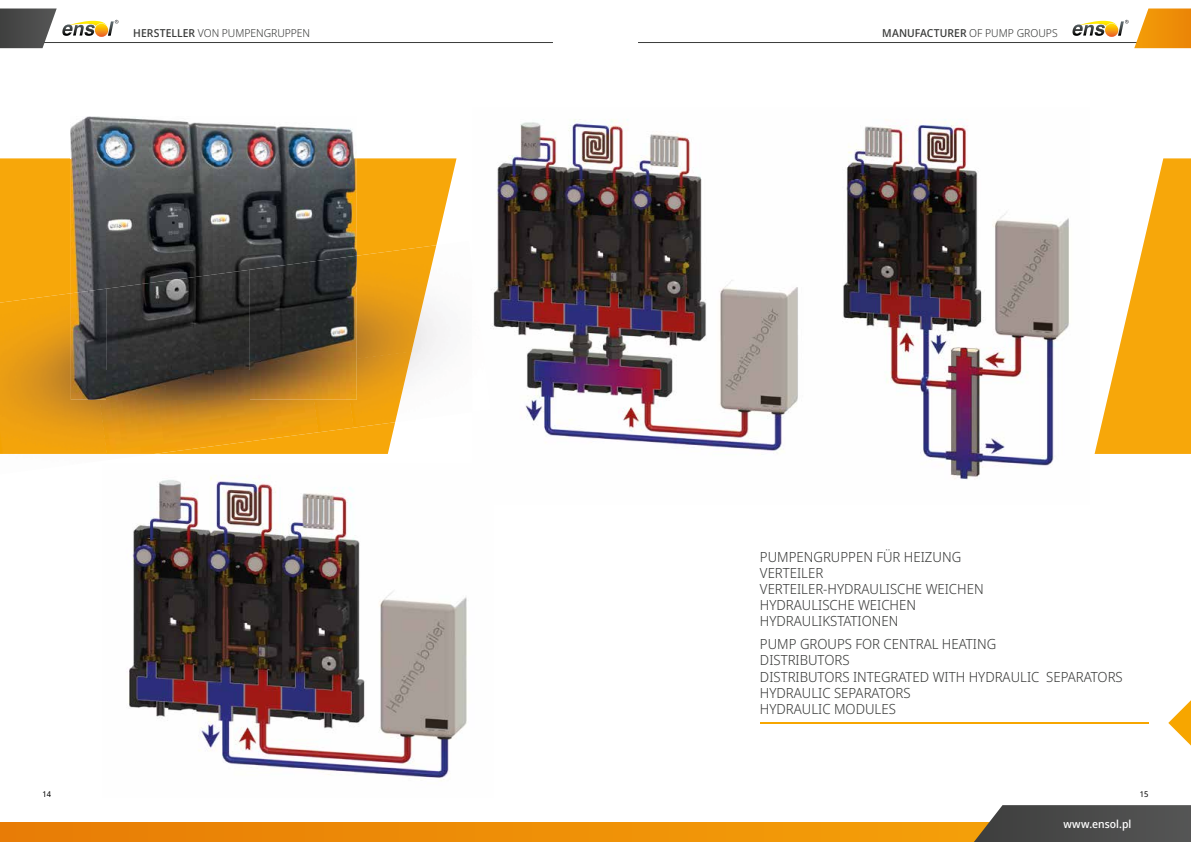
<style>
.page{position:relative;width:1191px;height:842px;background:#fff}
.page>*{position:absolute;margin:0;border:0;box-sizing:border-box;transform-origin:0 0}
.t1{font:300 14px/16px "Noto Sans Display";color:#3b3c3b}
.t2{font:300 11px "Noto Sans Display";letter-spacing:-.005em;color:#3b3c3b}
.t3{font:500 11px "Noto Sans Display";letter-spacing:.005em;color:#3b3c3b}
.t4{font:500 11px "Noto Sans Display";letter-spacing:.005em;color:#fff}
.t5{font:8px "Noto Sans Display";color:#000}
.s1{font-weight:500}
.s2{font-weight:300}
</style>
<div class="page">
<hr style="left:0;top:42px;width:553px;height:1px;background:#3b3c3b">
<svg style="left:1072px;top:20px;width:56px;height:17px"></svg>
<hr style="left:638px;top:42px;width:553px;height:1px;background:#3b3c3b">
<svg style="left:1134px;top:9px;width:57px;height:39px;background:#f09d26"></svg>
<svg style="left:0;top:9px;width:118px;height:39px"></svg>
<svg style="left:0;top:822px;width:974px;height:20px;background:#ed8d07"></svg>
<svg style="left:974px;top:805px;width:217px;height:37px;background:#565551"></svg>
<svg style="left:1168px;top:700px;width:23px;height:46px"></svg>
<hr style="left:760px;top:722px;width:388px;height:2px;background:#f7a600">
<img style="left:491px;top:119px;width:578px;height:361px">
<svg style="left:0;top:158px;width:456px;height:296px;background:#f7b229"></svg>
<svg style="left:1094px;top:158px;width:97px;height:296px"></svg>
<img style="left:129px;top:463px;width:364px;height:318px">
<img style="left:412px;top:241px;width:44px;height:178px">
<img style="left:412px;top:359px;width:9px;height:63px">
<img style="left:129px;top:463px;width:25px;height:11px">
<img style="left:357px;top:245px;width:79px;height:114px">
<img style="left:0;top:293px;width:99px;height:161px">
<img style="left:354px;top:351px;width:58px;height:77px">
<img style="left:99px;top:400px;width:219px;height:54px">
<img style="left:314px;top:400px;width:40px;height:32px">
<img style="left:71px;top:116px;width:283px;height:42px">
<img style="left:71px;top:158px;width:143px;height:131px">
<img style="left:214px;top:158px;width:143px;height:112px">
<img style="left:106px;top:270px;width:143px;height:130px">
<img style="left:249px;top:256px;width:108px;height:144px">
<img style="left:71px;top:289px;width:36px;height:111px">
<p class="t2" style="left:133px;top:25px;width:178px"><span class="s1">HERSTELLER</span> VON PUMPENGRUPPEN</p>
<p class="t3" style="left:882px;top:25px;width:177px">MANUFACTURER <span class="s2">OF PUMP GROUPS</span></p>
<p class="t1" style="left:760px;top:549px;width:225px">PUMPENGRUPPEN FÜR HEIZUNG<br>VERTEILER<br>VERTEILER-HYDRAULISCHE WEICHEN<br>HYDRAULISCHE WEICHEN<br>HYDRAULIKSTATIONEN</p>
<p class="t1" style="left:760px;top:637px;width:364px">PUMP GROUPS FOR CENTRAL HEATING<br>DISTRIBUTORS<br>DISTRIBUTORS INTEGRATED WITH HYDRAULIC SEPARATORS<br>HYDRAULIC SEPARATORS<br>HYDRAULIC MODULES</p>
<p class="t5" style="left:43px;top:788px;width:10px">14</p>
<p class="t5" style="left:1140px;top:788px;width:10px">15</p>
<p class="t4" style="left:1063px;top:816px;width:70px">www.ensol.pl</p>
</div>
